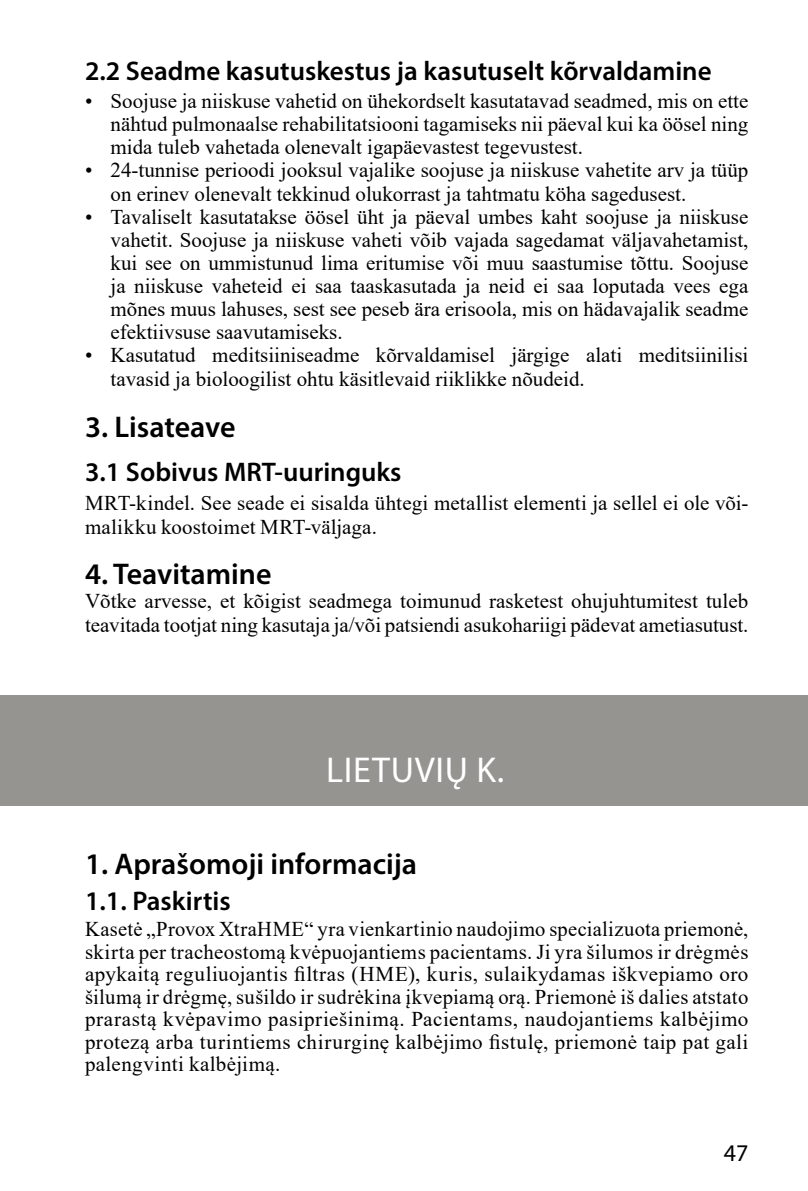
<style>
.page{position:relative;width:808px;height:1191px;background:#fff}
.page>*{position:absolute;margin:0;border:0;box-sizing:border-box;transform-origin:0 0}
.t1{font:36px "Myriad Pro";letter-spacing:.02em;color:#fff}
.t2{font:600 30px "Myriad Pro";color:#000}
.t3{font:600 27px "Myriad Pro";color:#000}
.t4{font:24px "Myriad Pro";color:#000}
.t5{font:21px/23.1px "Times New Roman";color:#000}
</style>
<div class="page">
<div style="left:0;top:695px;width:808px;height:110px;background:#959490"></div>
<p class="t3" style="left:85px;top:54px;width:628px">2.2 Seadme kasutuskestus ja kasutuselt kõrvaldamine</p>
<p class="t5" style="left:111px;top:89px;width:639px;text-align:justify;text-indent:-26px">• Soojuse ja niiskuse vahetid on ühekordselt kasutatavad seadmed, mis on ette nähtud pulmonaalse rehabilitatsiooni tagamiseks nii päeval kui ka öösel ning mida tuleb vahetada olenevalt igapäevastest tegevustest.</p>
<p class="t5" style="left:111px;top:158px;width:639px;text-indent:-26px">• 24-tunnise perioodi jooksul vajalike soojuse ja niiskuse vahetite arv ja tüüp on erinev olenevalt tekkinud olukorrast ja tahtmatu köha sagedusest.</p>
<p class="t5" style="left:111px;top:204px;width:639px;text-align:justify;text-indent:-26px">• Tavaliselt kasutatakse öösel üht ja päeval umbes kaht soojuse ja niiskuse vahetit. Soojuse ja niiskuse vaheti võib vajada sagedamat väljavahetamist, kui see on ummistunud lima eritumise või muu saastumise tõttu. Soojuse ja niiskuse vaheteid ei saa taaskasutada ja neid ei saa loputada vees ega mõnes muus lahuses, sest see peseb ära erisoola, mis on hädavajalik seadme efektiivsuse saavutamiseks.</p>
<p class="t5" style="left:111px;top:342px;width:639px;line-height:24px;text-indent:-26px">• Kasutatud meditsiiniseadme kõrvaldamisel järgige alati meditsiinilisi tavasid ja bioloogilist ohtu käsitlevaid riiklikke nõudeid.</p>
<h2 class="t2" style="left:85px;top:407px;width:152px">3. Lisateave</h2>
<p class="t3" style="left:85px;top:455px;width:318px">3.1 Sobivus MRT-uuringuks</p>
<p class="t5" style="left:85px;top:490px;width:665px;line-height:24px">MRT-kindel. See seade ei sisalda ühtegi metallist elementi ja sellel ei ole või&shy;malikku koostoimet MRT-väljaga.</p>
<h2 class="t2" style="left:85px;top:555px;width:188px">4. Teavitamine</h2>
<p class="t5" style="left:85px;top:588px;width:665px;line-height:24px">Võtke arvesse, et kõigist seadmega toimunud rasketest ohujuhtumitest tuleb teavitada tootjat ning kasutaja ja/või patsiendi asukohariigi pädevat ametiasutust.</p>
<h1 class="t1" style="left:326px;top:747px;width:177px">LIETUVIŲ K.</h1>
<h2 class="t2" style="left:85px;top:844px;width:334px">1. Aprašomoji informacija</h2>
<p class="t3" style="left:85px;top:883px;width:147px">1.1. Paskirtis</p>
<p class="t5" style="left:85px;top:917px;width:665px;text-align:justify">Kasetė „Provox XtraHME“ yra vienkartinio naudojimo specializuota priemonė, skirta per tracheostomą kvėpuojantiems pacientams. Ji yra šilumos ir drėgmės apykaitą reguliuojantis filtras (HME), kuris, sulaikydamas iškvepiamo oro šilumą ir drėgmę, sušildo ir sudrėkina įkvepiamą orą. Priemonė iš dalies atstato prarastą kvėpavimo pasipriešinimą. Pacientams, naudojantiems kalbėjimo protezą arba turintiems chirurginę kalbėjimo fistulę, priemonė taip pat gali palengvinti kalbėjimą.</p>
<p class="t4" style="left:724px;top:1138px;width:26px">47</p>
</div>
